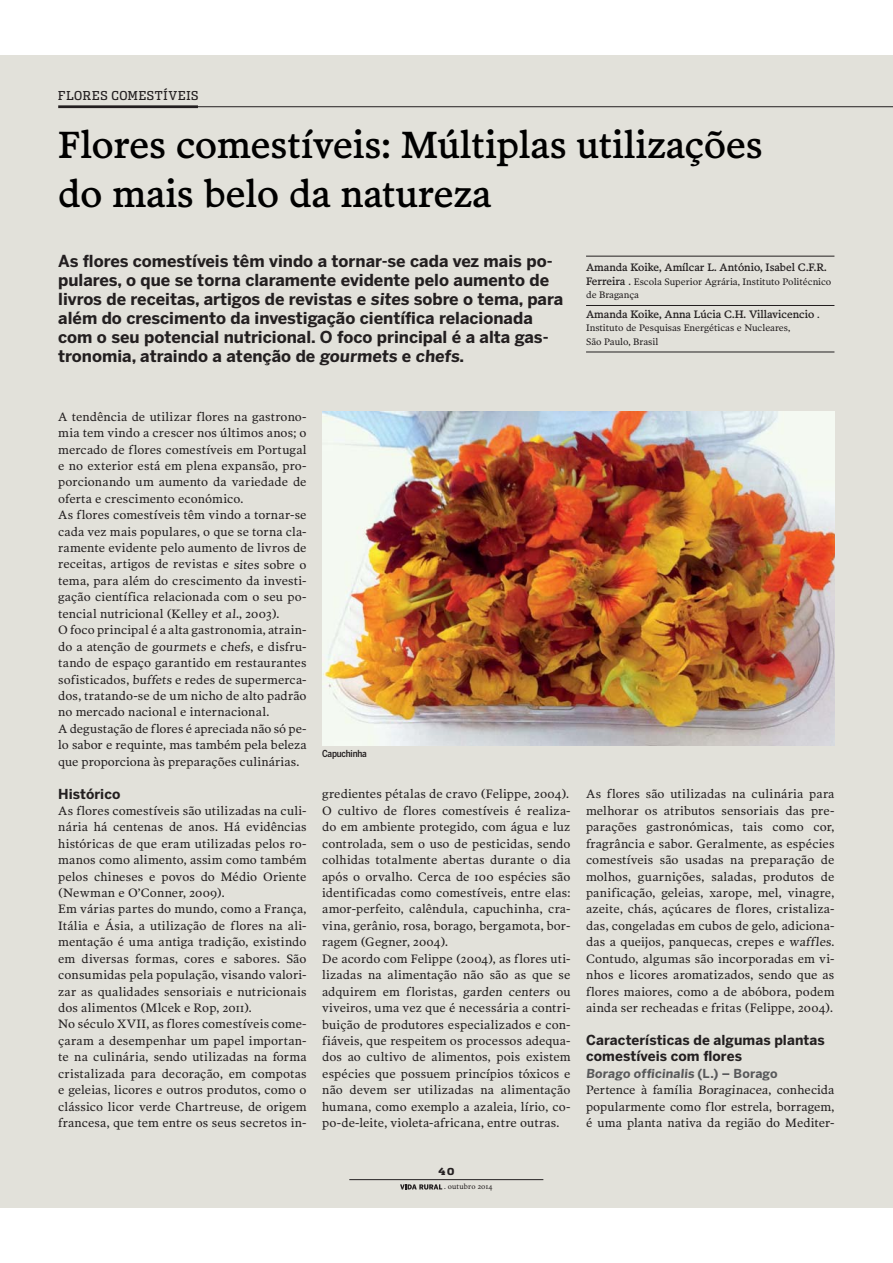
<style>
.page{position:relative;width:893px;height:1263px;background:#fff}
.page>*{position:absolute;margin:0;border:0;box-sizing:border-box;transform-origin:0 0}
.t1{font:38.4px/49.3px "Poynter Text Roman Four";color:#000}
.t2{font:700 16.5px/19.2px "Benton Sans";color:#231f20}
.t3{font:700 13.65px/16.5px "Benton Sans";letter-spacing:.005em;color:#231f20}
.t4{font:12.3px/16.5px "Poynter Text Roman Two";letter-spacing:.005em;color:#231f20}
.t5{font:700 12.3px "Benton Sans";letter-spacing:.01em;color:#58595b}
.t6{font:12.3px "Dispatch Cond";letter-spacing:.055em;color:#231f20}
.t7{font:10.95px "Poynter Text Roman Four";color:#231f20}
.t8{font:9.6px/13.6px "Poynter Text Roman Two";color:#231f20}
.t9{font:500 9.6px "Benton Sans Cond";letter-spacing:-.02em;color:#231f20}
.t10{font:900 9.6px "Dispatch";color:#231f20}
.t11{font:7.35px "Poynter Text Roman Two";letter-spacing:.015em;color:#231f20}
.s1{font-family:"Poynter Text Roman Four";font-size:10.95px}
.s2{font-size:10.95px}
.s3{font-family:"Poynter Text Roman Two"}
</style>
<div class="page">
<div style="left:0;top:55px;width:893px;height:1153px;background:#e2e1da"></div>
<svg style="left:400px;top:1184px;width:42px;height:6px"></svg>
<hr style="left:349px;top:1179px;width:194px;height:1px;background:#231f20">
<hr style="left:194px;top:106px;width:699px;height:1px;background:#231f20">
<hr style="left:58px;top:105px;width:140px;height:3px;background:#231f20">
<hr style="left:586px;top:305px;width:248px;height:1px;background:#231f20">
<hr style="left:586px;top:352px;width:248px;height:1px;background:#231f20">
<hr style="left:586px;top:256px;width:248px;height:1px;background:#231f20">
<img style="left:322px;top:412px;width:512px;height:334px">
<p class="t6" style="left:58px;top:91px;width:142px">FLORES COMESTÍVEIS</p>
<p class="t6" style="left:58px;top:91px;width:53px">CABEÇA</p>
<h1 class="t1" style="left:58px;top:120px;width:706px">Flores comestíveis: Múltiplas utilizações do mais belo da natureza</h1>
<p class="t2" style="left:58px;top:252px;width:506px">As flores comestíveis têm vindo a tornar-se cada vez mais po&shy;pulares, o que se torna claramente evidente pelo aumento de livros de receitas, artigos de revistas e sites sobre o tema, para além do crescimento da investigação científica relacionada com o seu potencial nutricional. O foco principal é a alta gas&shy;tronomia, atraindo a atenção de gourmets e chefs.</p>
<p class="t7" style="left:586px;top:261px;width:242px">Amanda Koike, Amílcar L. António, Isabel C.F.R.</p>
<p class="t8" style="left:586px;top:275px;width:247px"><span class="s1">Ferreira</span> <span class="s2">.</span> Escola Superior Agrária, Instituto Politécnico de Bragança</p>
<p class="t7" style="left:586px;top:307px;width:235px">Amanda Koike, Anna Lúcia C.H. Villavicencio <span class="s3">.</span></p>
<p class="t8" style="left:586px;top:322px;width:206px">Instituto de Pesquisas Energéticas e Nucleares,<br>São Paulo, Brasil</p>
<p class="t4" style="left:58px;top:409px;width:250px">A tendência de utilizar flores na gastrono&shy;mia tem vindo a crescer nos últimos anos; o mercado de flores comestíveis em Portugal e no exterior está em plena expansão, pro&shy;porcionando um aumento da variedade de oferta e crescimento económico.<br>As flores comestíveis têm vindo a tornar-se cada vez mais populares, o que se torna cla&shy;ramente evidente pelo aumento de livros de receitas, artigos de revistas e sites sobre o tema, para além do crescimento da investi&shy;gação científica relacionada com o seu po&shy;tencial nutricional (Kelley et al., 2003).<br>O foco principal é a alta gastronomia, atrain&shy;do a atenção de gourmets e chefs, e disfru&shy;tando de espaço garantido em restaurantes sofisticados, buffets e redes de supermerca&shy;dos, tratando-se de um nicho de alto padrão no mercado nacional e internacional.<br>A degustação de flores é apreciada não só pe&shy;lo sabor e requinte, mas também pela beleza que proporciona às preparações culinárias.</p>
<p class="t3" style="left:58px;top:787px;width:64px">Histórico</p>
<p class="t4" style="left:58px;top:803px;width:250px">As flores comestíveis são utilizadas na culi&shy;nária há centenas de anos. Há evidências históricas de que eram utilizadas pelos ro&shy;manos como alimento, assim como também pelos chineses e povos do Médio Oriente (Newman e O’Conner, 2009).<br>Em várias partes do mundo, como a França, Itália e Ásia, a utilização de flores na ali&shy;mentação é uma antiga tradição, existindo em diversas formas, cores e sabores. São consumidas pela população, visando valori&shy;zar as qualidades sensoriais e nutricionais dos alimentos (Mlcek e Rop, 2011).<br>No século XVII, as flores comestíveis come&shy;çaram a desempenhar um papel importan&shy;te na culinária, sendo utilizadas na forma cristalizada para decoração, em compotas e geleias, licores e outros produtos, como o clássico licor verde Chartreuse, de origem francesa, que tem entre os seus secretos in-</p>
<p class="t9" style="left:322px;top:750px;width:46px">Capuchinha</p>
<p class="t4" style="left:322px;top:787px;width:250px">gredientes pétalas de cravo (Felippe, 2004).<br>O cultivo de flores comestíveis é realiza&shy;do em ambiente protegido, com água e luz controlada, sem o uso de pesticidas, sendo colhidas totalmente abertas durante o dia após o orvalho. Cerca de 100 espécies são identificadas como comestíveis, entre elas: amor-perfeito, calêndula, capuchinha, cra&shy;vina, gerânio, rosa, borago, bergamota, bor&shy;ragem (Gegner, 2004).<br>De acordo com Felippe (2004), as flores uti&shy;lizadas na alimentação não são as que se adquirem em floristas, garden centers ou viveiros, uma vez que é necessária a contri&shy;buição de produtores especializados e con&shy;fiáveis, que respeitem os processos adequa&shy;dos ao cultivo de alimentos, pois existem espécies que possuem princípios tóxicos e não devem ser utilizadas na alimentação humana, como exemplo a azaleia, lírio, co&shy;po-de-leite, violeta-africana, entre outras.</p>
<p class="t4" style="left:586px;top:787px;width:250px;text-align:justify">As flores são utilizadas na culinária para melhorar os atributos sensoriais das pre&shy;parações gastronómicas, tais como cor, fragrância e sabor. Geralmente, as espécies comestíveis são usadas na preparação de molhos, guarnições, saladas, produtos de panificação, geleias, xarope, mel, vinagre, azeite, chás, açúcares de flores, cristaliza&shy;das, congeladas em cubos de gelo, adiciona&shy;das a queijos, panquecas, crepes e waffles.<br>Contudo, algumas são incorporadas em vi&shy;nhos e licores aromatizados, sendo que as flores maiores, como a de abóbora, podem ainda ser recheadas e fritas (Felippe, 2004).</p>
<p class="t3" style="left:586px;top:1033px;width:240px">Características de algumas plantas comestíveis com flores</p>
<p class="t5" style="left:586px;top:1069px;width:193px">Borago officinalis (L.) – Borago</p>
<p class="t4" style="left:586px;top:1083px;width:250px;text-align:justify">Pertence à família Boraginacea, conhecida popularmente como flor estrela, borragem, é uma planta nativa da região do Mediter-</p>
<p class="t10" style="left:438px;top:1165px;width:17px">40</p>
<p class="t11" style="left:444px;top:1184px;width:50px">. outubro 2014</p>
</div>
